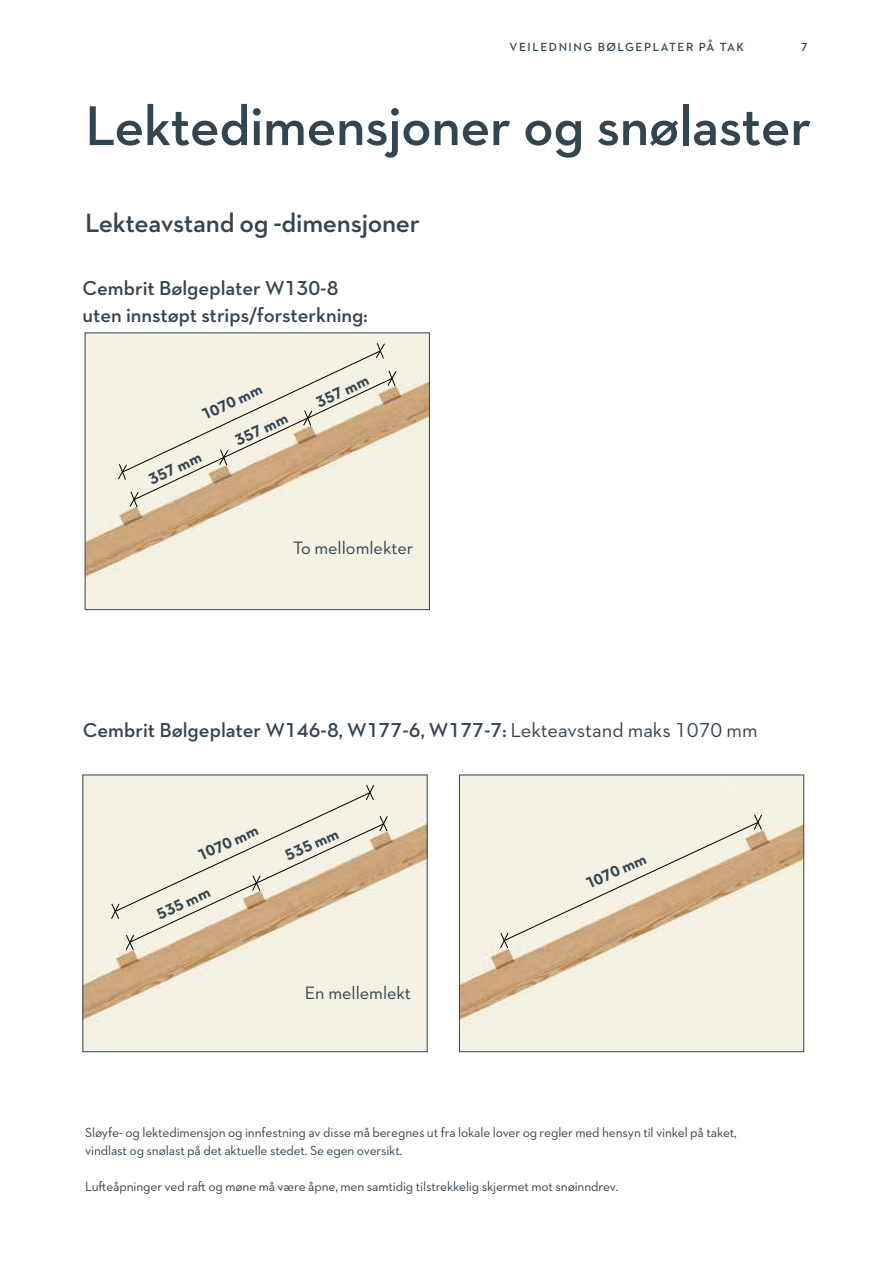
<style>
.page{position:relative;width:893px;height:1263px;background:#fff}
.page>*{position:absolute;margin:0;border:0;box-sizing:border-box;transform-origin:0 0}
.t1{font:600 57px "Neutraface 2 Text";letter-spacing:-.01em;color:#344552}
.t2{font:600 27px "Neutraface 2 Text";letter-spacing:-.01em;color:#344552}
.t3{font:600 20.55px/27.3px "Neutraface 2 Text";color:#344552}
.t4{font:18.15px "Neutraface 2 Text";color:#344552}
.t5{font:700 15.9px "Neutraface 2 Text";color:#344552}
.t6{font:13.5px/18px "Neutraface 2 Text";letter-spacing:-.01em;color:#344552}
.t7{font:600 12px "Neutraface 2 Text";letter-spacing:.125em;color:#344552}
.s1{font-weight:400}
</style>
<div class="page">
<img style="left:87px;top:334px;width:341px;height:274px">
<div style="left:85px;top:332px;width:345px;height:278px;border:1px solid #344552"></div>
<svg style="left:117px;top:342px;width:280px;height:166px;background:#e9e0cf"></svg>
<img style="left:85px;top:777px;width:340px;height:273px">
<svg style="left:111px;top:784px;width:277px;height:167px;background:#eae1d1"></svg>
<img style="left:461px;top:777px;width:341px;height:273px">
<div style="left:459px;top:775px;width:345px;height:277px;border:1px solid #344552"></div>
<svg style="left:500px;top:814px;width:263px;height:135px;background:#eadfcd"></svg>
<p class="t7" style="left:510px;top:39px;width:236px">VEILEDNING BØLGEPLATER PÅ TAK</p>
<p class="t7" style="left:801px;top:39px;width:8px">7</p>
<h1 class="t1" style="left:85px;top:90px;width:728px">Lektedimensjoner og snølaster</h1>
<h2 class="t2" style="left:85px;top:206px;width:336px">Lekteavstand og -dimensjoner</h2>
<h3 class="t3" style="left:83px;top:274px;width:287px">Cembrit Bølgeplater W130-8 uten innstøpt strips/forsterkning:</h3>
<p class="t5" style="left:198px;top:406px;width:66px;rotate:-25deg">1070 mm</p>
<p class="t5" style="left:313px;top:393px;width:58px;rotate:-25deg">357 mm</p>
<p class="t5" style="left:232px;top:432px;width:58px;rotate:-25deg">357 mm</p>
<p class="t5" style="left:145px;top:470px;width:58px;rotate:-25deg">357 mm</p>
<h3 class="t4" style="left:293px;top:537px;width:122px">To mellomlekter</h3>
<h3 class="t3" style="left:83px;top:716px;width:676px">Cembrit Bølgeplater W146-8, W177-6, W177-7: <span class="s1">Lekteavstand maks 1070 mm</span></h3>
<p class="t5" style="left:194px;top:846px;width:66px;rotate:-24deg">1070 mm</p>
<p class="t5" style="left:153px;top:905px;width:58px;rotate:-24deg">535 mm</p>
<p class="t5" style="left:282px;top:847px;width:58px;rotate:-24deg">535 mm</p>
<h3 class="t4" style="left:305px;top:982px;width:108px">En mellemlekt</h3>
<p class="t5" style="left:582px;top:875px;width:66px;rotate:-24deg">1070 mm</p>
<p class="t6" style="left:85px;top:1123px;width:653px">Sløyfe- og lektedimensjon og innfestning av disse må beregnes ut fra lokale lover og regler med hensyn til vinkel på taket, vindlast og snølast på det aktuelle stedet. Se egen oversikt.</p>
<p class="t6" style="left:85px;top:1177px;width:535px">Lufteåpninger ved raft og møne må være åpne, men samtidig tilstrekkelig skjermet mot snøinndrev.</p>
</div>
